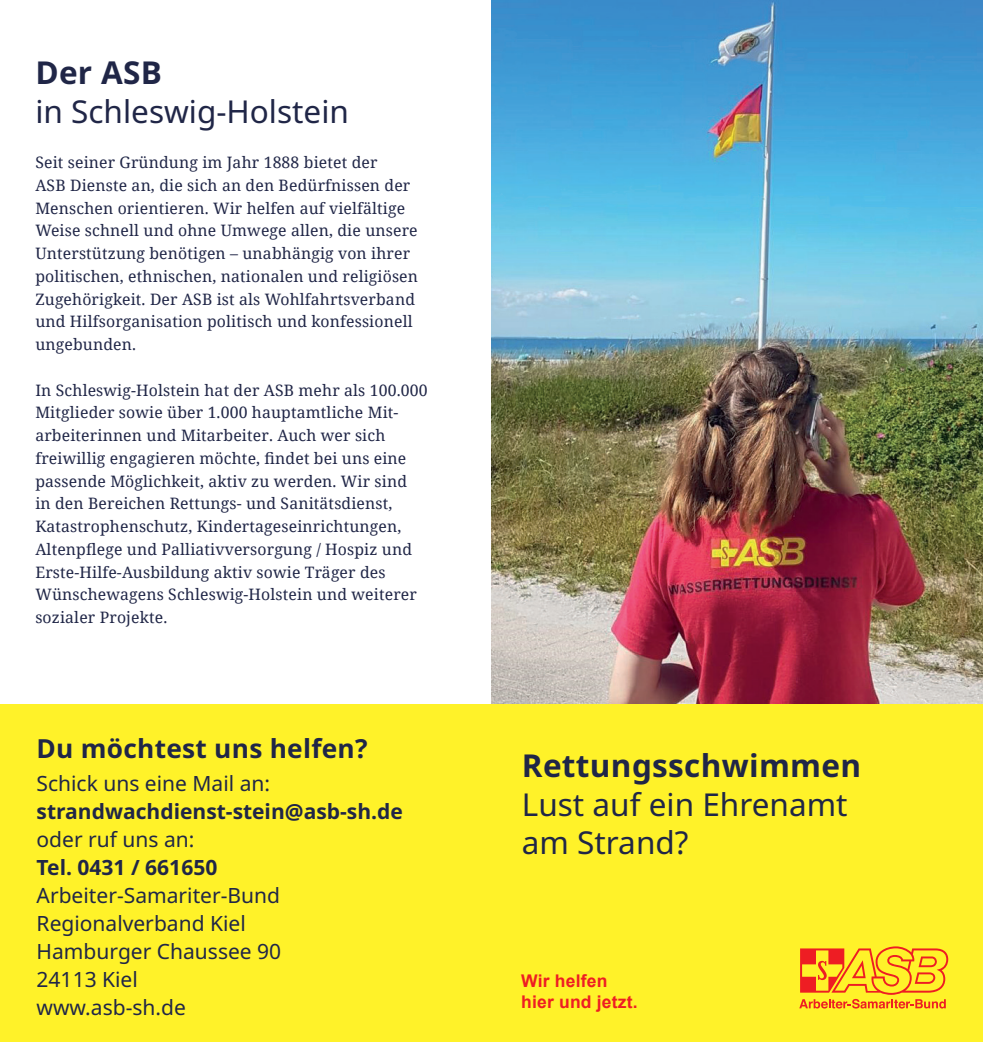
<style>
.page{position:relative;width:983px;height:1042px;background:#fff}
.page>*{position:absolute;margin:0;border:0;box-sizing:border-box;transform-origin:0 0}
.t1{font:31.5px/38.5px "Noto Sans";color:#202647}
.t2{font:700 31.5px "Noto Sans";letter-spacing:.01em;color:#202647}
.t3{font:700 26.25px "Noto Sans";letter-spacing:.01em;color:#202647}
.t4{font:21px/28px "Noto Sans";color:#202647}
.t5{font:700 21px "Noto Sans";color:#202647}
.t6{font:700 17.5px/21px "Arial";letter-spacing:.01em;color:#ee1d23}
.t7{font:15.75px/22.8px "Noto Serif";letter-spacing:.01em;color:#202647}
</style>
<div class="page">
<img style="left:491px;top:0;width:491px;height:705px">
<div style="left:0;top:705px;width:982px;height:337px;background:#fff229"></div>
<svg style="left:799px;top:946px;width:148px;height:62px"></svg>
<h1 class="t2" style="left:35px;top:55px;width:128px">Der ASB</h1>
<h1 class="t1" style="left:35px;top:92px;width:315px">in Schleswig-Holstein</h1>
<p class="t7" style="left:35px;top:150px;width:384px">Seit seiner Gründung im Jahr 1888 bietet der<br>ASB Dienste an, die sich an den Bedürfnissen der Menschen orientieren. Wir helfen auf vielfältige Weise schnell und ohne Umwege allen, die unsere Unterstützung benötigen – unabhängig von ihrer politischen, ethnischen, nationalen und religiösen Zugehörigkeit. Der ASB ist als Wohlfahrtsverband und Hilfsorganisation politisch und konfessionell ungebunden.</p>
<p class="t7" style="left:35px;top:378px;width:393px">In Schleswig-Holstein hat der ASB mehr als 100.000<br>Mitglieder sowie über 1.000 hauptamtliche Mit&shy;arbeiterinnen und Mitarbeiter. Auch wer sich freiwillig engagieren möchte, findet bei uns eine passende Möglichkeit, aktiv zu werden. Wir sind<br>in den Bereichen Rettungs- und Sanitätsdienst, Katastrophenschutz, Kindertageseinrichtungen, Altenpflege und Palliativversorgung / Hospiz und Erste-Hilfe-Ausbildung aktiv sowie Träger des Wünschewagens Schleswig-Holstein und weiterer sozialer Projekte.</p>
<h2 class="t3" style="left:37px;top:733px;width:332px">Du möchtest uns helfen?</h2>
<h3 class="t4" style="left:37px;top:769px;width:235px">Schick uns eine Mail an:</h3>
<h3 class="t5" style="left:37px;top:799px;width:368px">strandwachdienst-stein@asb-sh.de</h3>
<h3 class="t4" style="left:37px;top:825px;width:159px">oder ruf uns an:</h3>
<h3 class="t5" style="left:37px;top:855px;width:182px">Tel. 0431 / 661650</h3>
<h3 class="t4" style="left:37px;top:881px;width:246px">Arbeiter-Samariter-Bund<br>Regionalverband Kiel<br>Hamburger Chaussee 90<br>24113 Kiel www.asb-sh.de</h3>
<h1 class="t2" style="left:521px;top:748px;width:341px">Rettungsschwimmen</h1>
<h1 class="t1" style="left:521px;top:785px;width:327px">Lust auf ein Ehrenamt am Strand?</h1>
<p class="t6" style="left:521px;top:970px;width:118px">Wir helfen hier und jetzt.</p>
</div>
